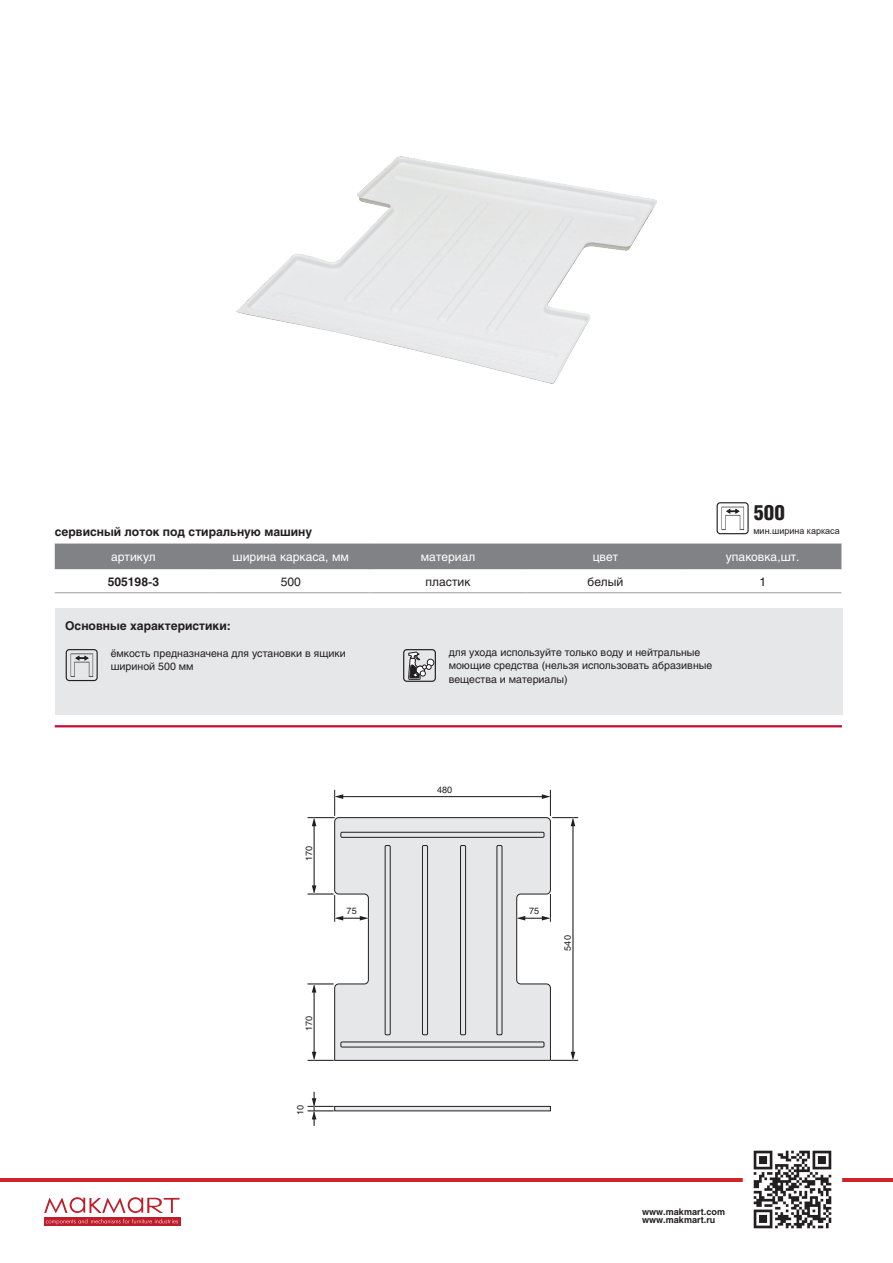
<style>
.page{position:relative;width:893px;height:1263px;background:#fff}
.page>*{position:absolute;margin:0;border:0;box-sizing:border-box;transform-origin:0 0}
.t1{font:900 21px "Helios Cond";color:#231f20}
.артикулы{font:700 12px "Helios";color:#231f20}
.t2{font:12px "Helios";color:#fff}
.t3{font:12px "Helios";color:#231f20}
.t4{font:10.5px/13.5px "Helios";color:#231f20}
.t5{font:700 9px/8.6px "Helios";color:#231f20}
.схемы{font:9px "Helios";color:#231f20}
.t6{font:9px "Arial";color:#231f20}
</style>
<div class="page">
<hr style="left:0;top:1178px;width:893px;height:3px;background:#d1232a">
<img style="left:746px;top:1150px;width:93px;height:79px">
<div style="left:44px;top:1217px;width:136px;height:9px;background:#be1d2c"></div>
<svg style="left:46px;top:1219px;width:132px;height:5px"></svg>
<svg style="left:44px;top:1197px;width:136px;height:16px"></svg>
<svg style="left:334px;top:826px;width:217px;height:235px;background:#d6d7d8"></svg>
<hr style="left:314px;top:825px;width:1px;height:62px;background:#231f20">
<svg style="left:308px;top:790px;width:32px;height:36px"></svg>
<svg style="left:308px;top:885px;width:32px;height:37px"></svg>
<hr style="left:314px;top:991px;width:1px;height:62px;background:#231f20">
<svg style="left:308px;top:983px;width:26px;height:9px"></svg>
<svg style="left:308px;top:1052px;width:26px;height:9px"></svg>
<svg style="left:308px;top:1092px;width:26px;height:34px"></svg>
<hr style="left:573px;top:825px;width:1px;height:228px;background:#231f20">
<svg style="left:552px;top:817px;width:26px;height:9px"></svg>
<svg style="left:550px;top:1052px;width:28px;height:9px"></svg>
<svg style="left:340px;top:790px;width:211px;height:258px"></svg>
<svg style="left:334px;top:1106px;width:217px;height:5px"></svg>
<div style="left:55px;top:608px;width:787px;height:106px;background:#e6e7e9"></div>
<div style="left:66px;top:649px;width:32px;height:32px;border:1px solid #231f20;border-radius:3px"></div>
<svg style="left:71px;top:653px;width:22px;height:24px"></svg>
<div style="left:403px;top:649px;width:33px;height:33px;border:1px solid #231f20;border-radius:3px"></div>
<div style="left:427px;top:659px;width:7px;height:7px;background:#fff;border-radius:50%"></div>
<div style="left:427px;top:659px;width:7px;height:7px;border:1px solid #231f20;border-radius:50%"></div>
<svg style="left:408px;top:650px;width:23px;height:30px"></svg>
<div style="left:717px;top:502px;width:32px;height:32px;border:1px solid #231f20;border-radius:3px"></div>
<svg style="left:722px;top:507px;width:22px;height:23px"></svg>
<div style="left:55px;top:543px;width:786px;height:26px;background:#808285"></div>
<hr style="left:212px;top:592px;width:157px;height:1px;background:#a8a9ad">
<hr style="left:369px;top:592px;width:158px;height:1px;background:#a8a9ad">
<hr style="left:527px;top:592px;width:157px;height:1px;background:#a8a9ad">
<hr style="left:684px;top:592px;width:157px;height:1px;background:#a8a9ad">
<hr style="left:55px;top:592px;width:157px;height:1px;background:#a8a9ad">
<hr style="left:55px;top:725px;width:787px;height:2px;background:#c40c37">
<img style="left:237px;top:156px;width:419px;height:227px">
<p class="t1" style="left:753px;top:500px;width:33px">500</p>
<p class="артикулы" style="left:55px;top:524px;width:259px">сервисный лоток под стиральную машину</p>
<p class="t2" style="left:111px;top:550px;width:46px">артикул</p>
<p class="t2" style="left:233px;top:550px;width:118px">ширина каркаса, мм</p>
<p class="t2" style="left:421px;top:550px;width:56px">материал</p>
<p class="t2" style="left:593px;top:550px;width:27px">цвет</p>
<p class="t2" style="left:726px;top:550px;width:75px">упаковка,шт.</p>
<p class="артикулы" style="left:108px;top:575px;width:53px">505198-3</p>
<p class="t3" style="left:281px;top:574px;width:22px">500</p>
<p class="t3" style="left:426px;top:574px;width:46px">пластик</p>
<p class="t3" style="left:587px;top:574px;width:37px">белый</p>
<p class="t3" style="left:759px;top:574px;width:8px">1</p>
<p class="t6" style="left:753px;top:524px;width:88px">мин.ширина каркаса</p>
<p class="артикулы" style="left:65px;top:618px;width:167px">Основные характеристики:</p>
<p class="t4" style="left:111px;top:647px;width:237px;line-height:12.6px">ёмкость предназначена для установки в ящики шириной 500 мм</p>
<p class="t4" style="left:449px;top:645px;width:265px">для ухода используйте только воду и нейтральные моющие средства (нельзя использовать абразивные вещества и материалы)</p>
<p class="схемы" style="left:304px;top:861px;width:17px;rotate:-90deg">170</p>
<p class="схемы" style="left:347px;top:906px;width:12px">75</p>
<p class="схемы" style="left:304px;top:1031px;width:17px;rotate:-90deg">170</p>
<p class="схемы" style="left:295px;top:1115px;width:12px;rotate:-90deg">10</p>
<p class="схемы" style="left:437px;top:785px;width:17px">480</p>
<p class="схемы" style="left:529px;top:906px;width:12px">75</p>
<p class="схемы" style="left:562px;top:950px;width:17px;rotate:-90deg">540</p>
<p class="t5" style="left:642px;top:1207px;width:84px">www.makmart.com www.makmart.ru</p>
</div>
